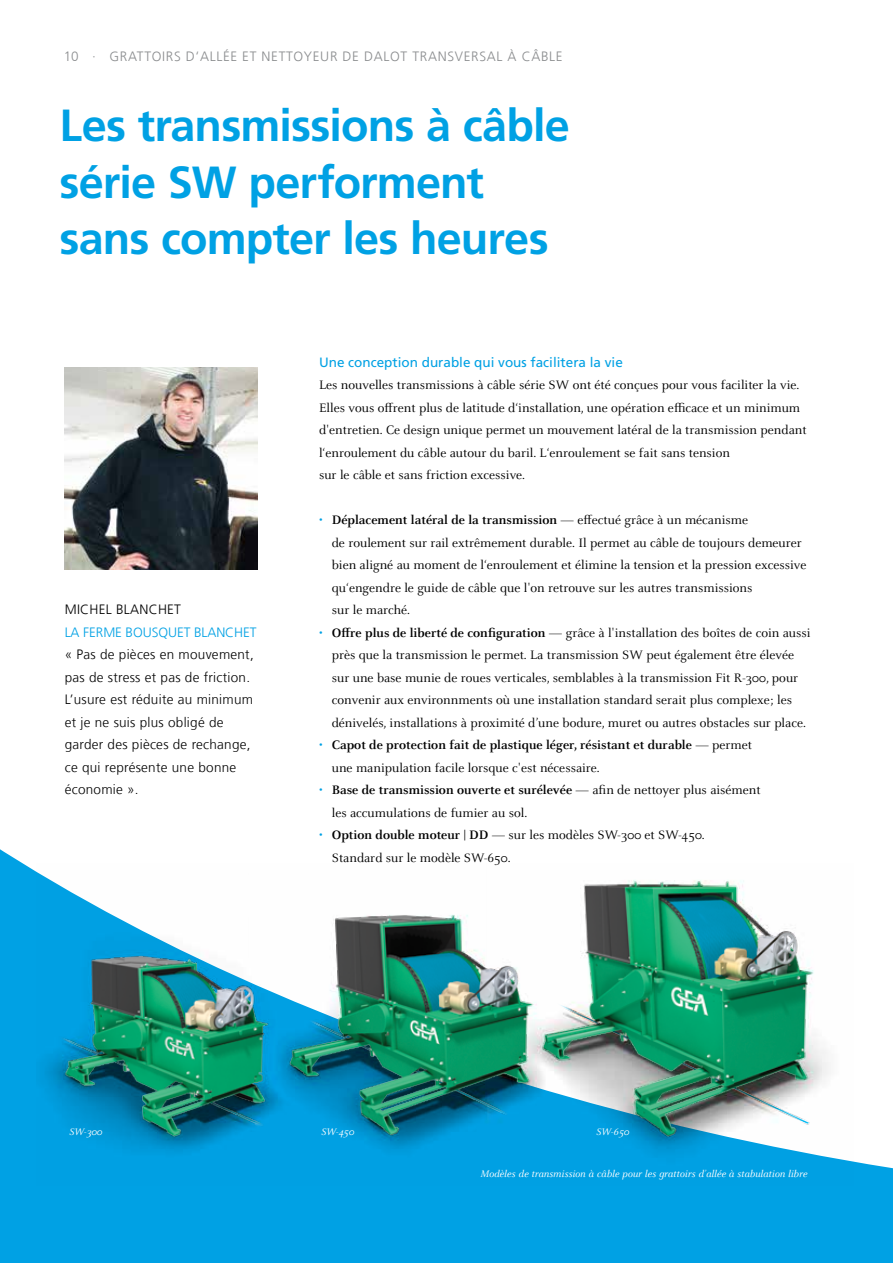
<style>
.page{position:relative;width:893px;height:1263px;background:#fff}
.page>*{position:absolute;margin:0;border:0;box-sizing:border-box;transform-origin:0 0}
.t1{font:700 45px/56.2px "Frutiger LT Com";letter-spacing:-.02em;color:#00a1e4}
.t2{font:13.5px/22.5px "Celeste OT";color:#000}
.t3{font:300 13.5px/22.5px "Frutiger LT Com";letter-spacing:.02em;color:#000}
.t4{font:700 13.5px/22.5px "Celeste OT";color:#000}
.t5{font:300 13.5px "Frutiger LT Com";letter-spacing:.05em;color:#8a8c8e}
.t6{font:13.5px "Frutiger LT Com";color:#00a1e4}
.t7{font:300 13.5px "Frutiger LT Com";letter-spacing:-.005em;color:#00a1e4}
.t8{font:italic 10.5px "Celeste OT";color:#fff}
.s1{font-weight:700;color:#00a1e4}
.s2{font-weight:700}
.s3{color:#00a1e4}
.s4{font-weight:400}
</style>
<div class="page">
<svg style="left:0;top:849px;width:893px;height:414px;fill:#00a1e4"></svg>
<img style="left:65px;top:367px;width:192px;height:202px">
<img style="left:36px;top:863px;width:817px;height:322px">
<p class="t5" style="left:64px;top:49px;width:500px">10 · GRATTOIRS D‘ALLÉE ET NETTOYEUR DE DALOT TRANSVERSAL À CÂBLE</p>
<h1 class="t1" style="left:60px;top:98px;width:512px">Les transmissions à câble série SW performent sans compter les heures</h1>
<p class="t3" style="left:65px;top:598px;width:118px">MICHEL BLANCHET</p>
<p class="t7" style="left:65px;top:624px;width:193px">LA FERME BOUSQUET BLANCHET</p>
<p class="t3" style="left:65px;top:643px;width:191px">« Pas de pièces en mouvement, pas de stress et pas de friction.<br>L’usure est réduite au minimum et je ne suis plus obligé de garder des pièces de rechange, ce qui représente une bonne économie ».</p>
<p class="t6" style="left:319px;top:354px;width:305px">Une conception durable qui vous facilitera la vie</p>
<p class="t2" style="left:319px;top:374px;width:489px">Les nouvelles transmissions à câble série SW ont été conçues pour vous faciliter la vie.<br>Elles vous offrent plus de latitude d‘installation, une opération efficace et un minimum d'entretien. Ce design unique permet un mouvement latéral de la transmission pendant l‘enroulement du câble autour du baril. L‘enroulement se fait sans tension<br>sur le câble et sans friction excessive.</p>
<p class="t2" style="left:332px;top:509px;width:476px;text-indent:-13px"><span class="s1">•</span> <span class="s2">Déplacement latéral de la transmission</span> — effectué grâce à un mécanisme<br>de roulement sur rail extrêmement durable. Il permet au câble de toujours demeurer bien aligné au moment de l‘enroulement et élimine la tension et la pression excessive qu‘engendre le guide de câble que l'on retrouve sur les autres transmissions<br>sur le marché.</p>
<p class="t2" style="left:319px;top:621px;width:493px;text-align:center"><span class="s1">•</span> <span class="s2">Offre plus de liberté de configuration</span> — grâce à l'installation des boîtes de coin aussi près que la transmission le permet. La transmission SW peut également être élevée<br>sur une base munie de roues verticales, semblables à la transmission Fit R-300, pour convenir aux environnments où une installation standard serait plus complexe; les dénivelés, installations à proximité d’une bodure, muret ou autres obstacles sur place.</p>
<p class="t4" style="left:332px;top:734px;width:422px;text-indent:-13px"><span class="s3">•</span> Capot de protection fait de plastique léger, résistant et durable <span class="s4">— permet une manipulation facile lorsque c'est nécessaire.</span></p>
<p class="t2" style="left:332px;top:779px;width:430px;text-indent:-13px"><span class="s1">•</span> <span class="s2">Base de transmission ouverte et surélevée</span> — afin de nettoyer plus aisément les accumulations de fumier au sol.</p>
<p class="t2" style="left:332px;top:824px;width:375px;text-indent:-13px"><span class="s1">•</span> <span class="s2">Option double moteur | DD</span> — sur les modèles SW-300 et SW-450.<br>Standard sur le modèle SW-650.</p>
<p class="t8" style="left:69px;top:1126px;width:35px">SW-300</p>
<p class="t8" style="left:321px;top:1126px;width:35px">SW-450</p>
<p class="t8" style="left:596px;top:1126px;width:35px">SW-650</p>
<p class="t8" style="left:480px;top:1167px;width:328px">Modèles de transmission à câble pour les grattoirs d’allée à stabulation libre</p>
</div>
